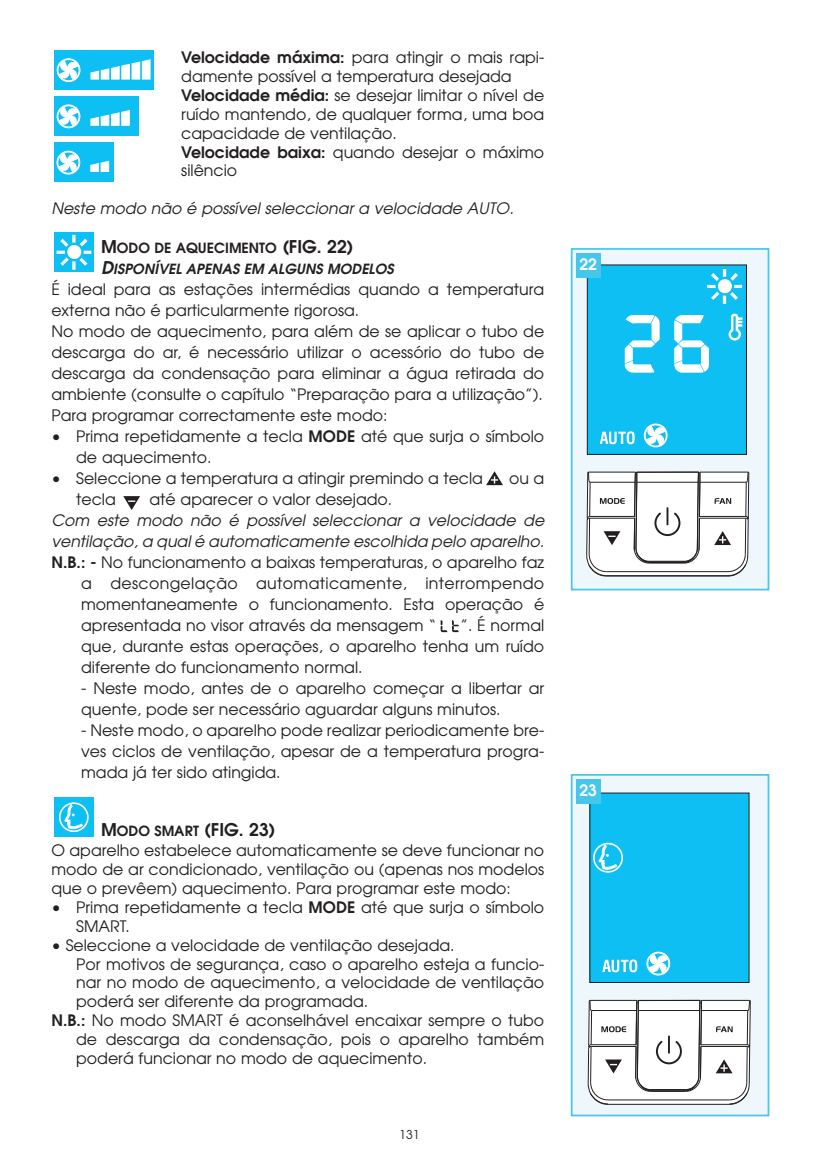
<style>
.page{position:relative;width:819px;height:1166px;background:#fff}
.page>*{position:absolute;margin:0;border:0;box-sizing:border-box;transform-origin:0 0}
.t1{font:600 17.5px "Avant Garde";color:#231f20}
.t2{font:15.75px/21px "Avant Garde";color:#231f20}
.t3{font:italic 15.75px "Avant Garde";color:#231f20}
.t4{font:15.75px "Avant Garde";letter-spacing:.02em;color:#231f20}
.t5{font:600 15.75px "Avant Garde";color:#fff}
.t6{font:italic 600 14px/21px "Avant Garde";color:#231f20}
.t7{font:12.25px "Avant Garde";color:#231f20}
.s1{font-weight:600}
.s2{font-style:normal;font-size:17.5px}
.s3{font-style:normal}
.s4{font-size:17.5px}
.s5{font-size:14px}
</style>
<div class="page">
<div style="left:55px;top:50px;width:99px;height:40px;background:#0dbff2"></div>
<svg style="left:90px;top:59px;width:60px;height:20px"></svg>
<svg style="left:57px;top:58px;width:23px;height:24px"></svg>
<div style="left:55px;top:96px;width:84px;height:40px;background:#0dbff2"></div>
<svg style="left:90px;top:110px;width:40px;height:16px"></svg>
<svg style="left:57px;top:105px;width:23px;height:23px"></svg>
<div style="left:54px;top:142px;width:60px;height:40px;background:#0dbff2"></div>
<svg style="left:90px;top:161px;width:19px;height:11px"></svg>
<svg style="left:57px;top:151px;width:23px;height:23px"></svg>
<div style="left:572px;top:250px;width:195px;height:339px;background:#eef8fc"></div>
<div style="left:587px;top:265px;width:159px;height:189px;background:#0dbff2"></div>
<svg style="left:707px;top:269px;width:35px;height:35px"></svg>
<svg style="left:599px;top:431px;width:35px;height:13px"></svg>
<svg style="left:644px;top:424px;width:23px;height:23px"></svg>
<svg style="left:728px;top:313px;width:15px;height:28px"></svg>
<svg style="left:624px;top:315px;width:35px;height:58px"></svg>
<svg style="left:674px;top:315px;width:35px;height:58px"></svg>
<svg style="left:586px;top:472px;width:163px;height:105px;background:#e1e0e0"></svg>
<div style="left:570px;top:248px;width:199px;height:342px;border:2px solid #45c7ec"></div>
<div style="left:575px;top:253px;width:25px;height:25px;background:#45c7ec"></div>
<div style="left:572px;top:776px;width:195px;height:338px;background:#eef8fc"></div>
<svg style="left:587px;top:1000px;width:164px;height:105px;background:#e1e0e1"></svg>
<div style="left:590px;top:793px;width:159px;height:189px;background:#0dbff2"></div>
<svg style="left:593px;top:843px;width:30px;height:29px"></svg>
<svg style="left:602px;top:959px;width:35px;height:13px"></svg>
<svg style="left:646px;top:952px;width:24px;height:23px"></svg>
<div style="left:570px;top:774px;width:199px;height:342px;border:2px solid #45c7ec"></div>
<div style="left:575px;top:779px;width:25px;height:25px;background:#45c7ec"></div>
<div style="left:54px;top:232px;width:40px;height:40px;background:#0dbff2"></div>
<svg style="left:56px;top:235px;width:35px;height:35px"></svg>
<svg style="left:486px;top:471px;width:17px;height:14px"></svg>
<svg style="left:123px;top:496px;width:17px;height:14px"></svg>
<div style="left:54px;top:797px;width:40px;height:40px;background:#0dbff2"></div>
<svg style="left:59px;top:802px;width:30px;height:30px"></svg>
<svg style="left:440px;top:620px;width:19px;height:12px"></svg>
<p class="t2" style="left:181px;top:49px;width:364px;line-height:18.9px"><span class="s1">Velocidade máxima:</span> para atingir o mais rapi&shy;damente possível a temperatura desejada <span class="s1">Velocidade média:</span> se desejar limitar o nível de ruído mantendo, de qualquer forma, uma boa capacidade de ventilação.<br><span class="s1">Velocidade baixa:</span> quando desejar o máximo silêncio</p>
<p class="t3" style="left:51px;top:203px;width:466px">Neste modo não é possível seleccionar a velocidade AUTO.</p>
<p class="t6" style="left:101px;top:239px;width:297px"><span class="s2">M</span><span class="s3">ODO DE AQUECIMENTO</span> <span class="s2">(FIG. 22)<br></span><span class="s4">D</span>ISPONÍVEL APENAS EM ALGUNS MODELOS</p>
<p class="t2" style="left:51px;top:280px;width:494px">É ideal para as estações intermédias quando a temperatura externa não é particularmente rigorosa.<br>No modo de aquecimento, para além de se aplicar o tubo de descarga do ar, é necessário utilizar o acessório do tubo de descarga da condensação para eliminar a água retirada do ambiente (consulte o capítulo “Preparação para a utilização”).<br>Para programar correctamente este modo:</p>
<p class="t2" style="left:76px;top:427px;width:469px;text-indent:-25px">• Prima repetidamente a tecla <span class="s1">MODE</span> até que surja o símbolo de aquecimento.</p>
<p class="t2" style="left:51px;top:469px;width:433px">• Seleccione a temperatura a atingir premindo a tecla</p>
<p class="t2" style="left:509px;top:469px;width:37px">ou a</p>
<p class="t2" style="left:76px;top:490px;width:41px">tecla</p>
<p class="t2" style="left:149px;top:490px;width:244px">até aparecer o valor desejado.</p>
<p class="t3" style="left:51px;top:515px;width:497px">Com este modo não é possível seleccionar a velocidade de</p>
<p class="t3" style="left:51px;top:536px;width:497px">ventilação, a qual é automaticamente escolhida pelo aparelho.</p>
<p class="t2" style="left:51px;top:553px;width:494px"><span class="s1">N.B.: -</span> No funcionamento a baixas temperaturas, o aparelho faz</p>
<p class="t4" style="left:81px;top:578px;width:464px">a descongelação automaticamente, interrompendo</p>
<p class="t2" style="left:81px;top:595px;width:464px">momentaneamente o funcionamento. Esta operação é</p>
<p class="t2" style="left:81px;top:616px;width:356px">apresentada no visor através da mensagem “</p>
<p class="t2" style="left:81px;top:616px;width:464px;text-align:justify;text-indent:379px">”. É normal que, durante estas operações, o aparelho tenha um ruído diferente do funcionamento normal.</p>
<p class="t2" style="left:81px;top:679px;width:464px">- Neste modo, antes de o aparelho começar a libertar ar quente, pode ser necessário aguardar alguns minutos.</p>
<p class="t2" style="left:81px;top:721px;width:464px;text-align:justify">- Neste modo, o aparelho pode realizar periodicamente bre&shy;ves ciclos de ventilação, apesar de a temperatura progra&shy;mada já ter sido atingida.</p>
<p class="t1" style="left:101px;top:823px;width:176px">M<span class="s5">ODO SMART</span> (FIG. 23)</p>
<p class="t2" style="left:51px;top:842px;width:494px;line-height:18.9px;text-align:justify">O aparelho estabelece automaticamente se deve funcionar no modo de ar condicionado, ventilação ou (apenas nos modelos que o prevêem) aquecimento. Para programar este modo:</p>
<p class="t2" style="left:76px;top:899px;width:469px;line-height:18.9px;text-indent:-25px">• Prima repetidamente a tecla <span class="s1">MODE</span> até que surja o símbolo<br>SMART.</p>
<p class="t2" style="left:51px;top:936px;width:405px">• Seleccione a velocidade de ventilação desejada.</p>
<p class="t2" style="left:76px;top:955px;width:469px">Por motivos de segurança, caso o aparelho esteja a funcio-</p>
<p class="t2" style="left:76px;top:973px;width:469px">nar no modo de aquecimento, a velocidade de ventilação</p>
<p class="t2" style="left:76px;top:992px;width:293px">poderá ser diferente da programada.</p>
<p class="t2" style="left:51px;top:1011px;width:494px"><span class="s1">N.B.:</span> No modo SMART é aconselhável encaixar sempre o tubo</p>
<p class="t2" style="left:76px;top:1030px;width:469px">de descarga da condensação, pois o aparelho também</p>
<p class="t2" style="left:76px;top:1049px;width:352px">poderá funcionar no modo de aquecimento.</p>
<p class="t7" style="left:399px;top:1130px;width:22px">131</p>
<p class="t5" style="left:579px;top:258px;width:19px">22</p>
<p class="t5" style="left:579px;top:784px;width:19px">23</p>
</div>
